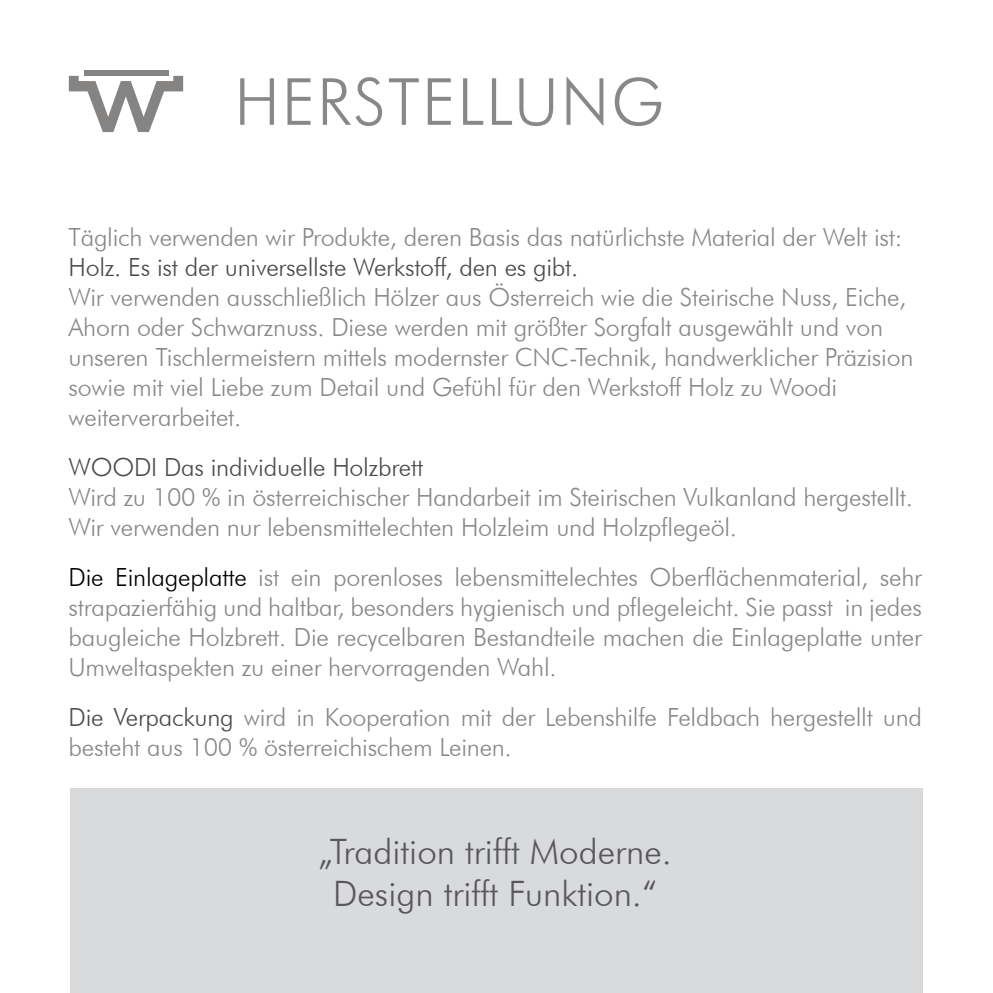
<style>
.page{position:relative;width:993px;height:993px;background:#fff}
.page>*{position:absolute;margin:0;border:0;box-sizing:border-box;transform-origin:0 0}
.t1{font:300 65px "Futura BT";letter-spacing:.03em;color:#87888a}
.t2{font:300 35px/42px "Futura BT";color:#58585a;text-align:center}
.t3{font:300 25px/30px "Futura BT";letter-spacing:-.01em;color:#87888a}
.t4{font:300 25px "Futura BT";letter-spacing:-.01em;color:#4b4b4d}
.s1{color:#000}
.s2{color:#4b4b4d}
</style>
<div class="page">
<svg style="left:68px;top:70px;width:116px;height:62px"></svg>
<div style="left:70px;top:788px;width:852px;height:204px;background:#d9dadb"></div>
<h1 class="t1" style="left:234px;top:62px;width:431px">HERSTELLUNG</h1>
<p class="t3" style="left:69px;top:222px;width:835px">Täglich verwenden wir Produkte, deren Basis das natürlichste Material der Welt ist:</p>
<p class="t4" style="left:69px;top:252px;width:511px">Holz. Es ist der universellste Werkstoff, den es gibt.</p>
<p class="t3" style="left:69px;top:282px;width:846px">Wir verwenden ausschließlich Hölzer aus Österreich wie die Steirische Nuss, Eiche, Ahorn oder Schwarznuss. Diese werden mit größter Sorgfalt ausgewählt und von unseren Tischlermeistern mittels modernster CNC-Technik, handwerklicher Präzision sowie mit viel Liebe zum Detail und Gefühl für den Werkstoff Holz zu Woodi weiterverarbeitet.</p>
<p class="t4" style="left:69px;top:452px;width:356px">WOODI Das individuelle Holzbrett</p>
<p class="t3" style="left:69px;top:482px;width:845px">Wird zu 100 % in österreichischer Handarbeit im Steirischen Vulkanland hergestellt.<br>Wir verwenden nur lebensmittelechten Holzleim und Holzpflegeöl.</p>
<p class="t3" style="left:69px;top:562px;width:854px;text-align:justify"><span class="s1">Die Einlageplatte</span> ist ein porenloses lebensmittelechtes Oberflächenmaterial, sehr strapazierfähig und haltbar, besonders hygienisch und pflegeleicht. Sie passt in jedes baugleiche Holzbrett. Die recycelbaren Bestandteile machen die Einlageplatte unter Umweltaspekten zu einer hervorragenden Wahl.</p>
<p class="t3" style="left:69px;top:702px;width:854px"><span class="s2">Die Verpackung</span> wird in Kooperation mit der Lebenshilfe Feldbach hergestellt und besteht aus 100 % österreichischem Leinen.</p>
<h2 class="t2" style="left:318px;top:829px;width:355px">„Tradition trifft Moderne.<br>Design trifft Funktion.“</h2>
</div>
